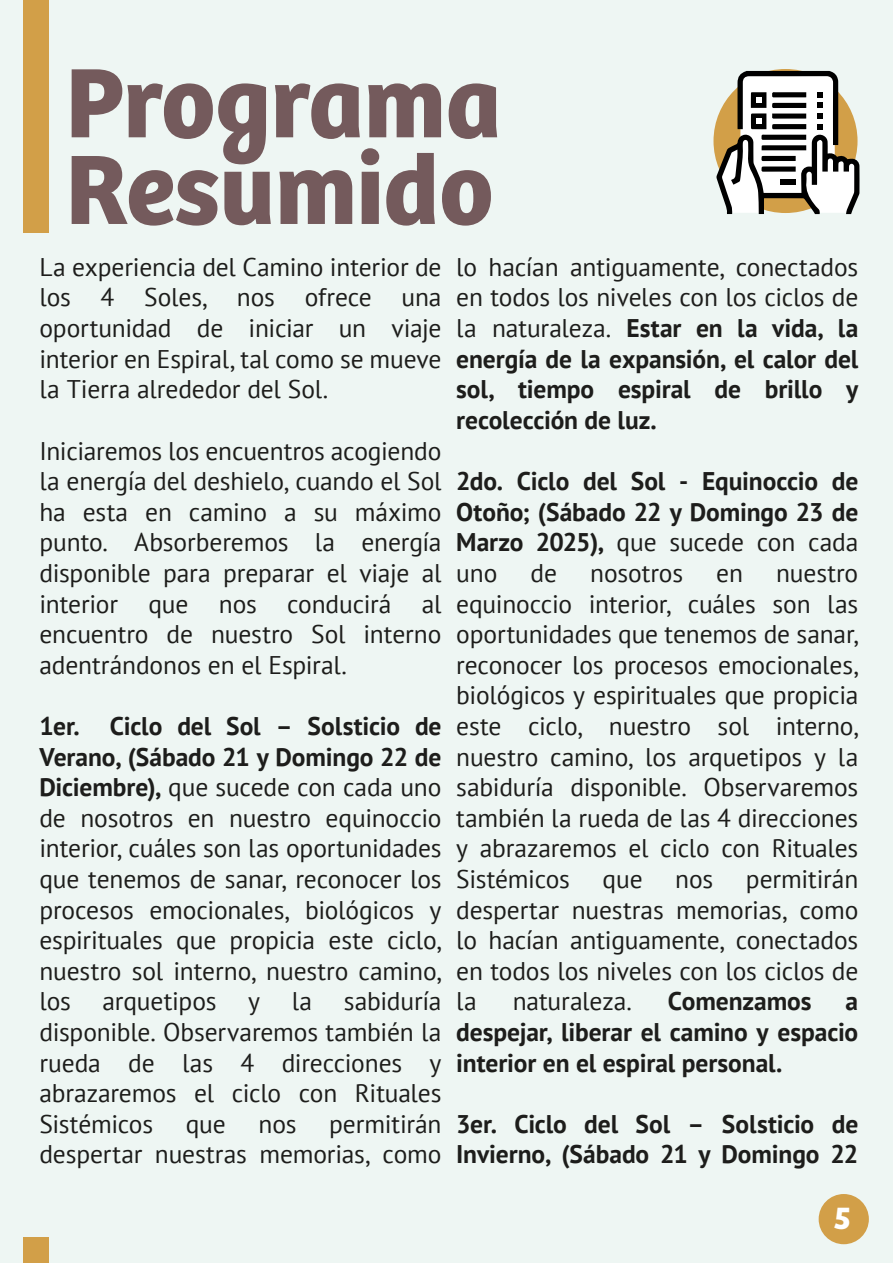
<style>
.page{position:relative;width:893px;height:1263px;background:#eef6f3}
.page>*{position:absolute;margin:0;border:0;box-sizing:border-box;transform-origin:0 0}
.t1{font:700 102.15px/86.7px "Bree";color:#745a5c}
.t2{font:700 33px "Bree";color:#fff}
.t3{font:25.5px/30.6px "PT Sans";letter-spacing:-.005em;color:#1d1d1b;text-align:justify}
.t4{font:700 25.5px/30.6px "PT Sans";letter-spacing:-.005em;color:#1d1d1b;text-align:justify}
.s1{font-weight:400}
.s2{font-weight:700}
</style>
<div class="page">
<div style="left:24px;top:1238px;width:25px;height:25px;background:#d29f48"></div>
<div style="left:819px;top:1194px;width:50px;height:50px;background:#d29f48;border-radius:50%"></div>
<div style="left:24px;top:0;width:25px;height:232px;background:#d29f48"></div>
<svg style="left:716px;top:71px;width:143px;height:143px"></svg>
<h1 class="t1" style="left:66px;top:51px;width:437px">Programa<br>Resumido</h1>
<p class="t4" style="left:456px;top:251px;width:404px"><span class="s1">lo hacían antiguamente, conectados en todos los niveles con los ciclos de la naturaleza.</span> Estar en la vida, la energía de la expansión, el calor del sol, tiempo espiral de brillo y recolección de luz.</p>
<p class="t3" style="left:39px;top:251px;width:404px">La experiencia del Camino interior de los 4 Soles, nos ofrece una oportunidad de iniciar un viaje interior en Espiral, tal como se mueve la Tierra alrededor del Sol.</p>
<p class="t3" style="left:39px;top:435px;width:404px">Iniciaremos los encuentros acogiendo la energía del deshielo, cuando el Sol ha esta en camino a su máximo punto. Absorberemos la energía disponible para preparar el viaje al interior que nos conducirá al encuentro de nuestro Sol interno adentrándonos en el Espiral.</p>
<p class="t3" style="left:39px;top:710px;width:404px"><span class="s2">1er. Ciclo del Sol – Solsticio de Verano, (Sábado 21 y Domingo 22 de Diciembre),</span> que sucede con cada uno de nosotros en nuestro equinoccio interior, cuáles son las oportunidades que tenemos de sanar, reconocer los procesos emocionales, biológicos y espirituales que propicia este ciclo, nuestro sol interno, nuestro camino, los arquetipos y la sabiduría disponible. Observaremos también la rueda de las 4 direcciones y abrazaremos el ciclo con Rituales Sistémicos</p>
<p class="t3" style="left:39px;top:1108px;width:404px;text-align:right">permitirán<br>despertar nuestras memorias, como</p>
<p class="t3" style="left:186px;top:1108px;width:42px">que</p>
<p class="t3" style="left:258px;top:1108px;width:40px">nos</p>
<p class="t4" style="left:456px;top:465px;width:404px">2do. Ciclo del Sol - Equinoccio de Otoño; (Sábado 22 y Domingo 23 de Marzo 2025), <span class="s1">que sucede con cada uno</span></p>
<p class="t3" style="left:530px;top:557px;width:28px">de</p>
<p class="t3" style="left:590px;top:557px;width:95px">nosotros</p>
<p class="t3" style="left:716px;top:557px;width:28px">en</p>
<p class="t3" style="left:456px;top:557px;width:404px;text-indent:320px">nuestro equinoccio interior, cuáles son las oportunidades que tenemos de sanar, reconocer los procesos emocionales, biológicos y espirituales que propicia este ciclo, nuestro sol interno, nuestro camino, los arquetipos y la sabiduría disponible. Observaremos también la rueda de las 4 direcciones y abrazaremos el ciclo con Rituales Sistémicos</p>
<p class="t3" style="left:456px;top:863px;width:404px;text-indent:290px">permitirán despertar nuestras memorias, como lo hacían antiguamente, conectados en todos los niveles con los ciclos de la</p>
<p class="t3" style="left:603px;top:863px;width:42px">que</p>
<p class="t3" style="left:675px;top:863px;width:40px">nos</p>
<p class="t3" style="left:513px;top:985px;width:121px">naturaleza.</p>
<p class="t4" style="left:668px;top:985px;width:145px">Comenzamos</p>
<p class="t4" style="left:456px;top:985px;width:404px;text-indent:389px">a despejar, liberar el camino y espacio interior en el espiral personal.</p>
<p class="t4" style="left:456px;top:1108px;width:404px">3er. Ciclo del Sol – Solsticio de<br>Invierno, (Sábado 21 y Domingo 22</p>
<p class="t2" style="left:834px;top:1192px;width:19px">5</p>
</div>
